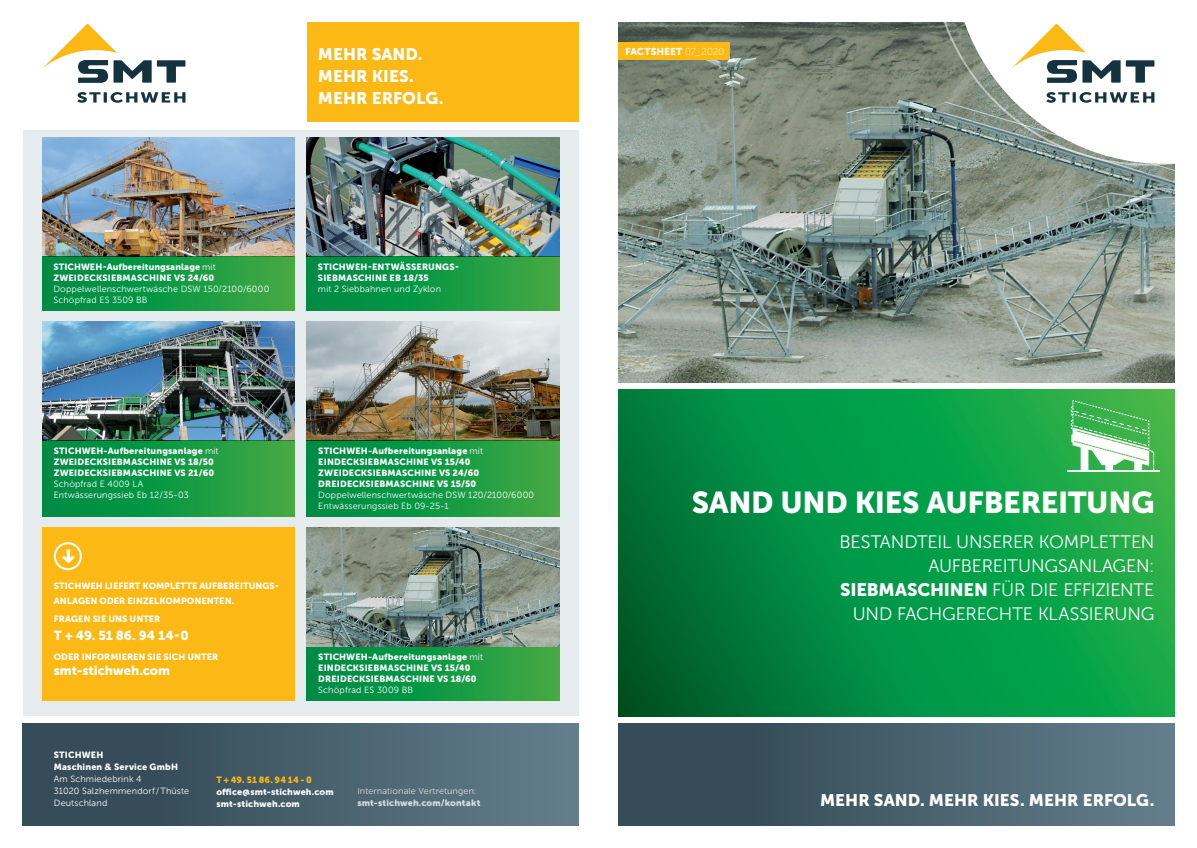
<style>
.page{position:relative;width:1197px;height:848px;background:#fff}
.page>*{position:absolute;margin:0;border:0;box-sizing:border-box;transform-origin:0 0}
.t1{font:30px "Museo Sans 900";letter-spacing:-.01em;color:#fff}
.t2{font:900 22px "Flama";color:#fff}
.t3{font:18px/24px "Museo Sans 300";letter-spacing:-.01em;color:#fff;text-align:right}
.t4{font:16.7px/21.7px "Museo Sans 900";color:#fff}
.t5{font:13px "Museo Sans 900";letter-spacing:-.005em;color:#fff}
.t6{font:10px "Museo Sans 900";letter-spacing:.005em;color:#fff}
.t7{font:9px/11px "Museo Sans 900";letter-spacing:.015em;color:#fff}
.t8{font:9px/11px "Museo Sans 300";letter-spacing:.02em;color:#fff}
.t9{font:9px "Museo Sans 900";letter-spacing:.015em;color:#fcb814}
.s1{font-family:"Museo Sans 300"}
.s2{font-family:"Flama";font-weight:700}
.s3{font-family:"Museo Sans 100"}
.s4{font-family:"Museo Sans 900"}
</style>
<div class="page">
<div style="left:23px;top:130px;width:555px;height:586px;background:#e6ebee"></div>
<img style="left:618px;top:23px;width:556px;height:360px">
<div style="left:307px;top:23px;width:271px;height:99px;background:#fcb814"></div>
<div style="left:618px;top:43px;width:111px;height:17px;background:#fcb814"></div>
<div style="left:618px;top:723px;width:556px;height:102px;background:linear-gradient(to right,#2e4450,#627c89)"></div>
<svg style="left:618px;top:390px;width:556px;height:326px;background:#079343"></svg>
<div style="left:23px;top:723px;width:555px;height:102px;background:linear-gradient(to right,#2e4450,#627c89)"></div>
<svg style="left:931px;top:22px;width:244px;height:144px;background:#7a887c"></svg>
<svg style="left:952px;top:22px;width:223px;height:142px"></svg>
<svg style="left:77px;top:92px;width:108px;height:11px"></svg>
<svg style="left:42px;top:23px;width:143px;height:60px"></svg>
<img style="left:42px;top:137px;width:252px;height:120px">
<div style="left:42px;top:257px;width:252px;height:53px;background:linear-gradient(to right,#008a44,#3ca943)"></div>
<img style="left:307px;top:137px;width:252px;height:120px">
<div style="left:306px;top:257px;width:253px;height:53px;background:linear-gradient(to right,#008a44,#3ca943)"></div>
<div style="left:43px;top:527px;width:251px;height:173px;background:#fcb814"></div>
<div style="left:54px;top:542px;width:28px;height:28px;border:2px solid #fff;border-radius:50%"></div>
<div style="left:306px;top:646px;width:253px;height:54px;background:linear-gradient(to right,#008a44,#3ca943)"></div>
<img style="left:306px;top:527px;width:253px;height:119px">
<img style="left:42px;top:321px;width:252px;height:119px">
<div style="left:42px;top:440px;width:252px;height:76px;background:linear-gradient(to right,#008a44,#3ca943)"></div>
<img style="left:307px;top:321px;width:252px;height:119px">
<div style="left:307px;top:440px;width:252px;height:76px;background:linear-gradient(to right,#008a44,#3ca943)"></div>
<hr style="left:1066px;top:470px;width:93px;height:1px;background:#fff">
<svg style="left:1070px;top:400px;width:84px;height:70px"></svg>
<h3 class="t4" style="left:318px;top:43px;width:127px">MEHR SAND.<br>MEHR KIES.<br>MEHR ERFOLG.</h3>
<p class="t7" style="left:53px;top:262px;width:164px">STICHWEH-Aufbereitungsanlage <span class="s1">mit<br></span>ZWEIDECKSIEBMASCHINE VS 24/60</p>
<p class="t8" style="left:53px;top:284px;width:217px">Doppelwellenschwertwäsche DSW 150/2100/6000<br>Schöpfrad ES 3509 BB</p>
<p class="t7" style="left:318px;top:262px;width:143px">STICHWEH-ENTWÄSSERUNGS-<br>SIEBMASCHINE EB 18/35</p>
<p class="t8" style="left:318px;top:284px;width:125px">mit 2 Siebbahnen und Zyklon</p>
<p class="t7" style="left:54px;top:445px;width:166px">STICHWEH-Aufbereitungsanlage <span class="s1">mit<br></span>ZWEIDECKSIEBMASCHINE VS 18/50<br>ZWEIDECKSIEBMASCHINE VS 21/60</p>
<p class="t8" style="left:54px;top:478px;width:137px">Schöpfrad E 4009 LA<br>Entwässerungssieb Eb 12/35-03</p>
<h2 class="t2" style="left:85px;top:548px;width:18px;rotate:90deg">→</h2>
<p class="t7" style="left:54px;top:578px;width:227px;line-height:15px">STICHWEH LIEFERT KOMPLETTE AUFBEREITUNGS-<br>ANLAGEN ODER EINZELKOMPONENTEN.</p>
<p class="t7" style="left:54px;top:613px;width:108px">FRAGEN SIE UNS UNTER</p>
<h3 class="t5" style="left:54px;top:627px;width:136px">T + 49. 51 86. 94 14-0</h3>
<p class="t7" style="left:54px;top:651px;width:166px">ODER INFORMIEREN SIE SICH UNTER</p>
<h3 class="t5" style="left:54px;top:663px;width:118px">smt-stichweh.com</h3>
<p class="t7" style="left:318px;top:445px;width:166px">STICHWEH-Aufbereitungsanlage <span class="s1">mit<br></span>EINDECKSIEBMASCHINE VS 15/40<br>ZWEIDECKSIEBMASCHINE VS 24/60<br>DREIDECKSIEBMASCHINE VS 15/50</p>
<p class="t8" style="left:318px;top:489px;width:217px">Doppelwellenschwertwäsche DSW 120/2100/6000<br>Entwässerungssieb Eb 09-25-1</p>
<p class="t7" style="left:318px;top:651px;width:166px">STICHWEH-Aufbereitungsanlage <span class="s1">mit<br></span>EINDECKSIEBMASCHINE VS 15/40<br>DREIDECKSIEBMASCHINE VS 18/60</p>
<p class="t8" style="left:318px;top:684px;width:96px">Schöpfrad ES 3009 BB</p>
<p class="t7" style="left:54px;top:749px;width:126px;line-height:12px">STICHWEH<br>Maschinen <span class="s2">&amp;</span> Service GmbH</p>
<p class="t8" style="left:54px;top:773px;width:137px;line-height:12px">Am Schmiedebrink 4<br>31020 Salzhemmendorf / Thüste<br>Deutschland</p>
<p class="t9" style="left:216px;top:774px;width:97px">T+49. 5186.9414-0</p>
<p class="t7" style="left:216px;top:785px;width:119px;line-height:12px">office@smt-stichweh.com smt-stichweh.com</p>
<p class="t8" style="left:357px;top:785px;width:121px">Internationale Vertretungen:</p>
<p class="t7" style="left:357px;top:797px;width:124px">smt-stichweh.com/kontakt</p>
<p class="t6" style="left:625px;top:46px;width:101px">FACTSHEET <span class="s3">07_2020</span></p>
<h1 class="t1" style="left:691px;top:485px;width:464px">SAND UND KIES AUFBEREITUNG</h1>
<h3 class="t3" style="left:839px;top:529px;width:316px">BESTANDTEIL UNSERER KOMPLETTEN<br>AUFBEREITUNGSANLAGEN:<br><span class="s4">SIEBMASCHINEN</span> FÜR DIE EFFIZIENTE<br>UND FACHGERECHTE KLASSIERUNG</h3>
<h3 class="t4" style="left:820px;top:789px;width:336px">MEHR SAND. MEHR KIES. MEHR ERFOLG.</h3>
</div>
